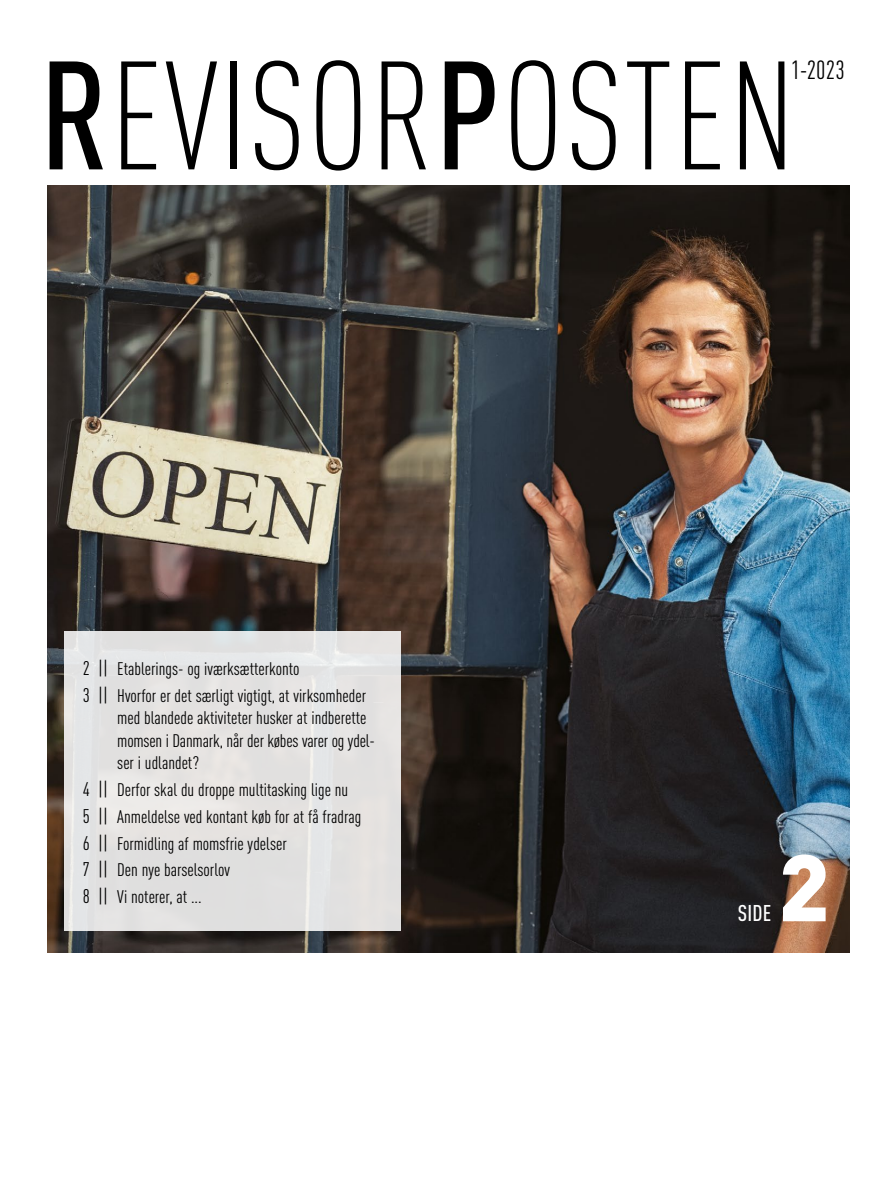
<style>
.page{position:relative;width:893px;height:1191px;background:#fff}
.page>*{position:absolute;margin:0;border:0;box-sizing:border-box;transform-origin:0 0}
.t1{font:300 condensed 151.5px "DIN Pro";letter-spacing:.01em;color:#000}
.t2{font:900 93px "DIN Pro";color:#fff}
.t3{font:condensed 25.95px "DIN Pro";color:#000}
.t4{font:500 condensed 22.5px "DIN Pro";color:#fff}
.t5{font:condensed 18px/26.7px "DIN Pro";color:#000}
.s1{font-weight:500}
.s2{font-size:19.5px}
</style>
<div class="page">
<img style="left:48px;top:186px;width:802px;height:766px">
<div style="left:64px;top:631px;width:336px;height:299px;background:#e3e2e1"></div>
<p class="t1" style="left:40px;top:9px;width:757px"><span class="s1">R</span>EVISOR<span class="s1">P</span>OSTEN</p>
<p class="t3" style="left:791px;top:52px;width:55px">1-2023</p>
<p class="t5" style="left:83px;top:654px;width:285px"><span class="s2">2 ||</span> Etablerings- og iværksætterkonto<br><span class="s2">3 ||</span> Hvorfor er det særligt vigtigt, at virksomheder</p>
<p class="t5" style="left:117px;top:705px;width:259px;line-height:22.5px">med blandede aktiviteter husker at indberette momsen i Danmark, når der købes varer og ydel&shy;ser i udlandet?</p>
<p class="t5" style="left:83px;top:775px;width:280px"><span class="s2">4 ||</span> Derfor skal du droppe multitasking lige nu<br><span class="s2">5 ||</span> Anmeldelse ved kontant køb for at få fradrag <span class="s2">6 ||</span> Formidling af momsfrie ydelser<br><span class="s2">7 ||</span> Den nye barselsorlov<br><span class="s2">8 ||</span> Vi noterer, at ...</p>
<p class="t4" style="left:738px;top:896px;width:35px">SIDE</p>
<p class="t2" style="left:778px;top:807px;width:53px">2</p>
</div>
